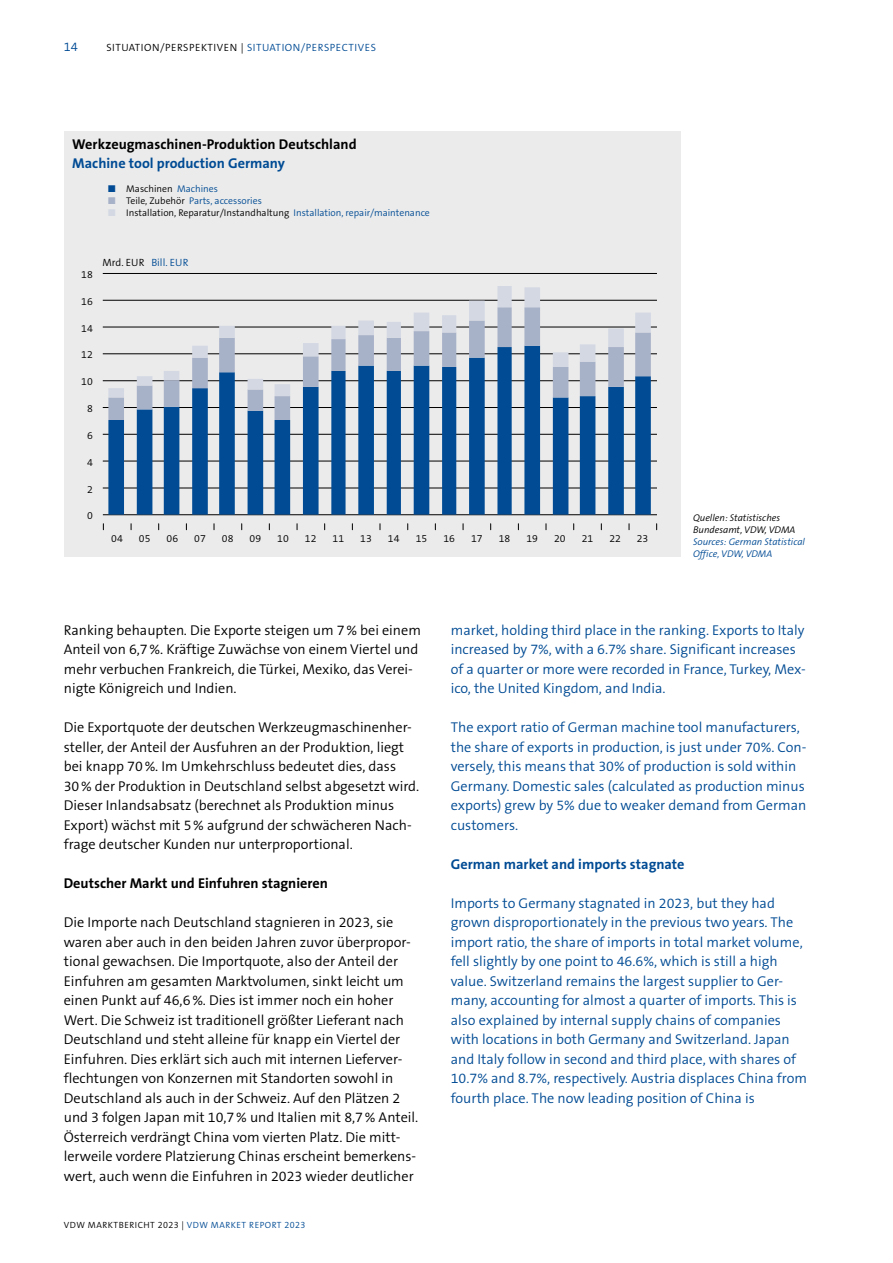
<style>
.page{position:relative;width:893px;height:1263px;background:#fff}
.page>*{position:absolute;margin:0;border:0;box-sizing:border-box;transform-origin:0 0}
.Fließtext_D{font:300 14.25px/19.5px "The Sans B Plus W4";color:#000}
.Fließtext_E{font:300 14.25px/19.5px "The Sans B Plus W4";color:#004b94}
.Kopf_D{font:700 14.25px "The Sans B Plus W7";color:#000}
.Subhead_1_D{font:700 14.25px "The Sans B Plus W7";color:#000}
.Subhead_1_E{font:700 14.25px "The Sans B Plus W7";color:#004b94}
.Kopf_E{font:700 14.25px "The Sans B Plus W7";color:#004b94}
.t1{font:300 12.75px "The Sans B Plus W4";color:#004b94}
.t2{font:300 10.5px "The Sans B Plus W4";letter-spacing:.05em;color:#000}
.t3{font:300 10.5px "The Sans B Plus W4";color:#004b94}
.BU_D{font:300 9.75px "The Sans B Plus W4";color:#000}
.BU_E{font:italic 300 9.75px/12px "The Sans B Plus W4";color:#004b94}
.BU_D-2{font:italic 300 9.75px/12px "The Sans B Plus W4";color:#000}
.BU_D-3{font:300 9.75px "The Sans B Plus W4";color:#004b94}
.t4{font:300 9px "The Sans B Plus W4";letter-spacing:.055em;color:#000}
.s1{color:#004b94}
.s2{color:#a7b1c8}
.s3{color:#000}
.s4{color:#d3d8e3}
</style>
<div class="page">
<div style="left:64px;top:131px;width:616px;height:426px;background:#ebebeb"></div>
<hr style="left:103px;top:488px;width:553px;height:1px;background:#000">
<hr style="left:103px;top:461px;width:553px;height:1px;background:#000">
<hr style="left:103px;top:434px;width:553px;height:1px;background:#000">
<hr style="left:103px;top:407px;width:553px;height:1px;background:#000">
<hr style="left:103px;top:380px;width:553px;height:1px;background:#000">
<hr style="left:103px;top:353px;width:553px;height:1px;background:#000">
<hr style="left:103px;top:327px;width:553px;height:1px;background:#000">
<hr style="left:103px;top:300px;width:553px;height:1px;background:#000">
<hr style="left:103px;top:273px;width:553px;height:1px;background:#000">
<hr style="left:103px;top:514px;width:553px;height:1px;background:#000">
<svg style="left:108px;top:420px;width:543px;height:95px;fill:#004b94"></svg>
<svg style="left:108px;top:397px;width:543px;height:23px"></svg>
<svg style="left:108px;top:286px;width:543px;height:111px"></svg>
<p class="t1" style="left:64px;top:39px;width:16px">14</p>
<p class="t2" style="left:106px;top:41px;width:271px">SITUATION/PERSPEKTIVEN | <span class="s1">SITUATION/PERSPECTIVES</span></p>
<p class="Kopf_D" style="left:72px;top:135px;width:286px">Werkzeugmaschinen-Produktion Deutschland</p>
<p class="Kopf_E" style="left:72px;top:154px;width:214px">Machine tool production Germany</p>
<p class="BU_D" style="left:108px;top:183px;width:111px"><span class="s1">■</span> Maschinen <span class="s1">Machines</span></p>
<p class="BU_D-3" style="left:108px;top:195px;width:155px"><span class="s2">■</span> <span class="s3">Teile, Zubehör</span> Parts, accessories</p>
<p class="BU_D" style="left:108px;top:207px;width:323px"><span class="s4">■</span> Installation, Reparatur/Instandhaltung <span class="s1">Installation, repair/maintenance</span></p>
<p class="t2" style="left:81px;top:268px;width:13px">18</p>
<p class="t2" style="left:81px;top:295px;width:13px">16</p>
<p class="t2" style="left:81px;top:321px;width:13px">14</p>
<p class="t2" style="left:81px;top:348px;width:13px">12</p>
<p class="t2" style="left:81px;top:375px;width:13px">10</p>
<p class="t2" style="left:87px;top:402px;width:7px">8</p>
<p class="t2" style="left:87px;top:429px;width:7px">6</p>
<p class="t2" style="left:87px;top:455px;width:7px">4</p>
<p class="t2" style="left:87px;top:482px;width:7px">2</p>
<p class="t2" style="left:87px;top:509px;width:7px">0</p>
<p class="t3" style="left:103px;top:256px;width:87px"><span class="s3">Mrd. EUR</span> Bill. EUR</p>
<p class="t2" style="left:111px;top:532px;width:13px">04</p>
<p class="t2" style="left:139px;top:532px;width:13px">05</p>
<p class="t2" style="left:167px;top:532px;width:13px">06</p>
<p class="t2" style="left:194px;top:532px;width:13px">07</p>
<p class="t2" style="left:222px;top:532px;width:13px">08</p>
<p class="t2" style="left:250px;top:532px;width:13px">09</p>
<p class="t2" style="left:277px;top:532px;width:13px">10</p>
<p class="t2" style="left:305px;top:532px;width:13px">12</p>
<p class="t2" style="left:333px;top:532px;width:13px">11</p>
<p class="t2" style="left:360px;top:532px;width:13px">13</p>
<p class="t2" style="left:388px;top:532px;width:13px">14</p>
<p class="t2" style="left:416px;top:532px;width:13px">15</p>
<p class="t2" style="left:443px;top:532px;width:13px">16</p>
<p class="t2" style="left:471px;top:532px;width:13px">17</p>
<p class="t2" style="left:499px;top:532px;width:13px">18</p>
<p class="t2" style="left:526px;top:532px;width:13px">19</p>
<p class="t2" style="left:554px;top:532px;width:13px">20</p>
<p class="t2" style="left:582px;top:532px;width:13px">21</p>
<p class="t2" style="left:609px;top:532px;width:13px">22</p>
<p class="t2" style="left:637px;top:532px;width:13px">23</p>
<p class="BU_D-2" style="left:693px;top:512px;width:104px">Quellen: Statistisches<br>Bundesamt, VDW, VDMA</p>
<p class="BU_E" style="left:693px;top:536px;width:113px">Sources: German Statistical<br>Office, VDW, VDMA</p>
<p class="Fließtext_D" style="left:64px;top:620px;width:359px">Ranking behaupten. Die Exporte steigen um 7% bei einem Anteil von 6,7%. Kräftige Zuwächse von einem Viertel und mehr verbuchen Frankreich, die Türkei, Mexiko, das Verei&shy;nigte Königreich und Indien.</p>
<p class="Fließtext_D" style="left:64px;top:718px;width:357px">Die Exportquote der deutschen Werkzeugmaschinenher&shy;steller, der Anteil der Ausfuhren an der Produktion, liegt bei knapp 70%. Im Umkehrschluss bedeutet dies, dass 30% der Produktion in Deutschland selbst abgesetzt wird.<br>Dieser Inlandsabsatz (berechnet als Produktion minus Export) wächst mit 5% aufgrund der schwächeren Nach&shy;frage deutscher Kunden nur unterproportional.</p>
<p class="Subhead_1_D" style="left:64px;top:874px;width:266px">Deutscher Markt und Einfuhren stagnieren</p>
<p class="Fließtext_D" style="left:64px;top:913px;width:356px">Die Importe nach Deutschland stagnieren in 2023, sie waren aber auch in den beiden Jahren zuvor überpropor&shy;tional gewachsen. Die Importquote, also der Anteil der Einfuhren am gesamten Marktvolumen, sinkt leicht um einen Punkt auf 46,6%. Dies ist immer noch ein hoher Wert. Die Schweiz ist traditionell größter Lieferant nach Deutschland und steht alleine für knapp ein Viertel der Einfuhren. Dies erklärt sich auch mit internen Lieferver&shy;flechtungen von Konzernen mit Standorten sowohl in Deutschland als auch in der Schweiz. Auf den Plätzen 2 und 3 folgen Japan mit 10,7% und Italien mit 8,7% Anteil.<br>Österreich verdrängt China vom vierten Platz. Die mitt&shy;lerweile vordere Platzierung Chinas erscheint bemerkens&shy;wert, auch wenn die Einfuhren in 2023 wieder deutlicher</p>
<p class="t4" style="left:64px;top:1219px;width:243px">VDW MARKTBERICHT 2023 | <span class="s1">VDW MARKET REPORT 2023</span></p>
<p class="Fließtext_E" style="left:451px;top:620px;width:356px">market, holding third place in the ranking. Exports to Italy increased by 7%, with a 6.7% share. Significant increases of a quarter or more were recorded in France, Turkey, Mex&shy;ico, the United Kingdom, and India.</p>
<p class="Fließtext_E" style="left:451px;top:718px;width:357px">The export ratio of German machine tool manufacturers, the share of exports in production, is just under 70%. Con&shy;versely, this means that 30% of production is sold within Germany. Domestic sales (calculated as production minus exports) grew by 5% due to weaker demand from German customers.</p>
<p class="Subhead_1_E" style="left:451px;top:855px;width:235px">German market and imports stagnate</p>
<p class="Fließtext_E" style="left:451px;top:893px;width:358px">Imports to Germany stagnated in 2023, but they had grown disproportionately in the previous two years. The import ratio, the share of imports in total market volume, fell slightly by one point to 46.6%, which is still a high value. Switzerland remains the largest supplier to Ger&shy;many, accounting for almost a quarter of imports. This is also explained by internal supply chains of companies with locations in both Germany and Switzerland. Japan and Italy follow in second and third place, with shares of 10.7% and 8.7%, respectively. Austria displaces China from fourth place. The now leading position of China is</p>
</div>
